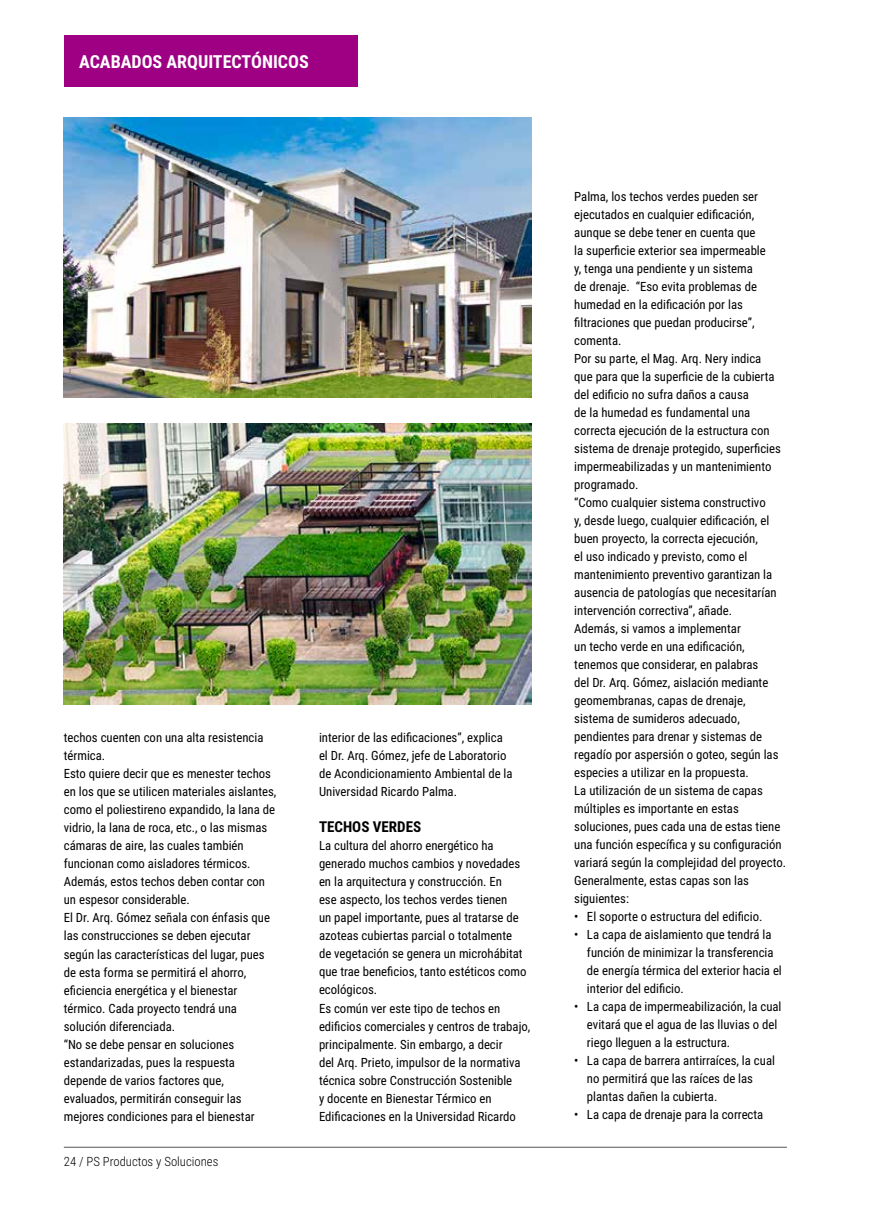
<style>
.page{position:relative;width:872px;height:1212px;background:#fff}
.page>*{position:absolute;margin:0;border:0;box-sizing:border-box;transform-origin:0 0}
.t1{font:700 18px "Roboto Condensed";color:#fff}
.t2{font:700 15px "Roboto Condensed";color:#000}
.t3{font:12.75px/18px "Roboto Condensed";color:#000}
.t4{font:300 12.75px "Roboto Condensed";color:#000}
</style>
<div class="page">
<hr style="left:64px;top:1147px;width:723px;height:1px;background:#565656">
<div style="left:64px;top:35px;width:293px;height:51px;background:#9f0083"></div>
<img style="left:64px;top:118px;width:467px;height:280px">
<img style="left:64px;top:423px;width:467px;height:281px">
<h1 class="t1" style="left:79px;top:48px;width:231px">ACABADOS ARQUITECTÓNICOS</h1>
<p class="t3" style="left:64px;top:728px;width:214px">techos cuenten con una alta resistencia térmica.<br>Esto quiere decir que es menester techos en los que se utilicen materiales aislantes, como el poliestireno expandido, la lana de vidrio, la lana de roca, etc., o las mismas cámaras de aire, las cuales también funcionan como aisladores térmicos.<br>Además, estos techos deben contar con un espesor considerable.<br>El Dr. Arq. Gómez señala con énfasis que las construcciones se deben ejecutar según las características del lugar, pues de esta forma se permitirá el ahorro, eficiencia energética y el bienestar térmico. Cada proyecto tendrá una solución diferenciada.<br>“No se debe pensar en soluciones estandarizadas, pues la respuesta depende de varios factores que, evaluados, permitirán conseguir las mejores condiciones para el bienestar</p>
<p class="t4" style="left:64px;top:1153px;width:156px">24 / PS Productos y Soluciones</p>
<p class="t3" style="left:319px;top:728px;width:195px">interior de las edificaciones”, explica el Dr. Arq. Gómez, jefe de Laboratorio de Acondicionamiento Ambiental de la Universidad Ricardo Palma.</p>
<p class="t2" style="left:319px;top:816px;width:104px">TECHOS VERDES</p>
<p class="t3" style="left:319px;top:836px;width:213px">La cultura del ahorro energético ha generado muchos cambios y novedades en la arquitectura y construcción. En<br>ese aspecto, los techos verdes tienen<br>un papel importante, pues al tratarse de azoteas cubiertas parcial o totalmente<br>de vegetación se genera un microhábitat que trae beneficios, tanto estéticos como ecológicos.<br>Es común ver este tipo de techos en edificios comerciales y centros de trabajo, principalmente. Sin embargo, a decir<br>del Arq. Prieto, impulsor de la normativa técnica sobre Construcción Sostenible<br>y docente en Bienestar Térmico en Edificaciones en la Universidad Ricardo</p>
<p class="t3" style="left:574px;top:187px;width:213px">Palma, los techos verdes pueden ser ejecutados en cualquier edificación, aunque se debe tener en cuenta que<br>la superficie exterior sea impermeable<br>y, tenga una pendiente y un sistema<br>de drenaje. “Eso evita problemas de humedad en la edificación por las filtraciones que puedan producirse”, comenta.<br>Por su parte, el Mag. Arq. Nery indica<br>que para que la superficie de la cubierta del edificio no sufra daños a causa<br>de la humedad es fundamental una correcta ejecución de la estructura con sistema de drenaje protegido, superficies impermeabilizadas y un mantenimiento programado.<br>“Como cualquier sistema constructivo<br>y, desde luego, cualquier edificación, el buen proyecto, la correcta ejecución,<br>el uso indicado y previsto, como el mantenimiento preventivo garantizan la ausencia de patologías que necesitarían intervención correctiva”, añade.<br>Además, si vamos a implementar<br>un techo verde en una edificación, tenemos que considerar, en palabras<br>del Dr. Arq. Gómez, aislación mediante geomembranas, capas de drenaje, sistema de sumideros adecuado, pendientes para drenar y sistemas de regadío por aspersión o goteo, según las especies a utilizar en la propuesta.<br>La utilización de un sistema de capas múltiples es importante en estas soluciones, pues cada una de estas tiene una función específica y su configuración variará según la complejidad del proyecto.<br>Generalmente, estas capas son las siguientes:</p>
<p class="t3" style="left:574px;top:907px;width:190px">• El soporte o estructura del edificio.</p>
<p class="t3" style="left:587px;top:925px;width:196px;text-indent:-13px">• La capa de aislamiento que tendrá la función de minimizar la transferencia de energía térmica del exterior hacia el interior del edificio.</p>
<p class="t3" style="left:587px;top:997px;width:196px;text-indent:-13px">• La capa de impermeabilización, la cual evitará que el agua de las lluvias o del riego lleguen a la estructura.</p>
<p class="t3" style="left:587px;top:1051px;width:189px;text-indent:-13px">• La capa de barrera antirraíces, la cual no permitirá que las raíces de las plantas dañen la cubierta.</p>
<p class="t3" style="left:574px;top:1105px;width:191px">• La capa de drenaje para la correcta</p>
</div>
